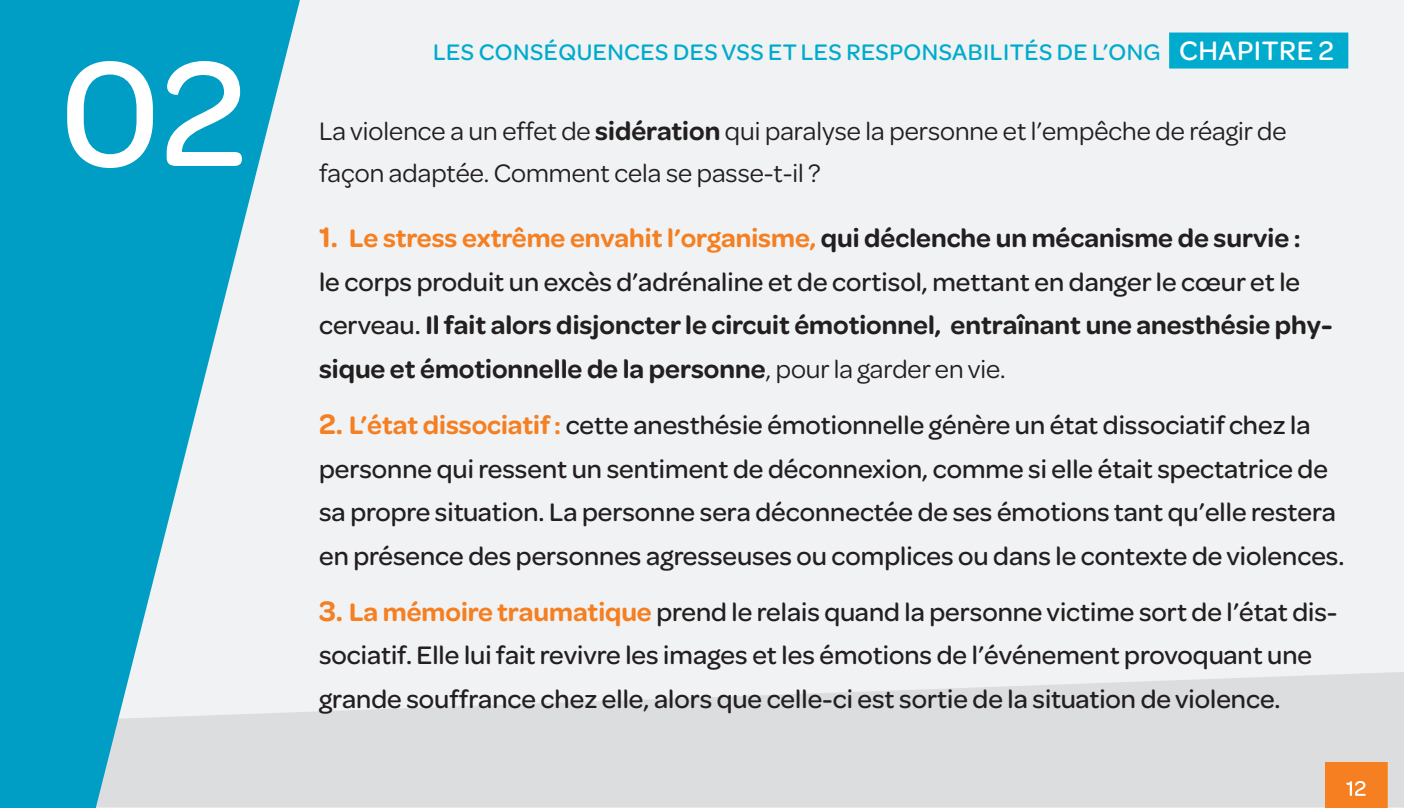
<style>
.page{position:relative;width:1404px;height:808px;background:#fff}
.page>*{position:absolute;margin:0;border:0;box-sizing:border-box;transform-origin:0 0}
.t1{font:500 159px "Omnes";color:#fff}
.t2{font:500 27px/43.5px "Omnes";color:#231f20}
.t3{font:600 27px/43.5px "Omnes";color:#231f20}
.TEXTE_COURANT_NOIR{font:27px/42px "Omnes";color:#231f20}
.t4{font:500 24px "Omnes";letter-spacing:.02em;color:#00abcd}
.t5{font:500 22.5px "Omnes";color:#fff}
.s1{font-size:28.5px;color:#fff}
.s2{font-weight:600}
.s3{font-size:30px;color:#f57f21}
.s4{color:#f57f21}
.s5{font-weight:500}
.s6{font-weight:400}
.s7{font-weight:600;font-size:30px;color:#f57f21}
.s8{font-weight:600;color:#f57f21}
</style>
<div class="page">
<div style="left:11px;top:1px;width:1392px;height:806px;background:#f0f2f3"></div>
<svg style="left:302px;top:672px;width:1101px;height:136px;fill:#dbddde"></svg>
<div style="left:1324px;top:762px;width:62px;height:46px;background:#f57f21"></div>
<svg style="left:0;top:0;width:302px;height:808px;fill:#009dc5"></svg>
<div style="left:1168px;top:33px;width:180px;height:36px;background:#00abcd"></div>
<h1 class="t1" style="left:60px;top:5px;width:188px">02</h1>
<p class="t4" style="left:433px;top:35px;width:902px">LES CONSÉQUENCES DES VSS ET LES RESPONSABILITÉS DE L’ONG <span class="s1">CHAPITRE 2</span></p>
<p class="TEXTE_COURANT_NOIR" style="left:319px;top:109px;width:968px">La violence a un effet de <span class="s2">sidération</span> qui paralyse la personne et l’empêche de réagir de façon adaptée. Comment cela se passe-t-il ?</p>
<p class="t3" style="left:319px;top:215px;width:1014px"><span class="s3">1.</span> <span class="s4">Le stress extrême envahit l’organisme,</span> qui déclenche un mécanisme de survie :<br><span class="s5">le corps produit un excès d’adrénaline et de cortisol, mettant en danger le cœur et le cerveau.</span> Il fait alors disjoncter le circuit émotionnel, entraînant une anesthésie phy&shy;sique et émotionnelle de la personne<span class="s6">, pour la garder en vie.</span></p>
<p class="t2" style="left:319px;top:402px;width:1026px"><span class="s7">2.</span> <span class="s8">L’état dissociatif :</span> cette anesthésie émotionnelle génère un état dissociatif chez la personne qui ressent un sentiment de déconnexion, comme si elle était spectatrice de sa propre situation. La personne sera déconnectée de ses émotions tant qu’elle restera en présence des personnes agresseuses ou complices ou dans le contexte de violences.</p>
<p class="t2" style="left:319px;top:588px;width:1019px"><span class="s7">3.</span> <span class="s8">La mémoire traumatique</span> prend le relais quand la personne victime sort de l’état dis&shy;sociatif. Elle lui fait revivre les images et les émotions de l’événement provoquant une grande souffrance chez elle, alors que celle-ci est sortie de la situation de violence.</p>
<p class="t5" style="left:1345px;top:773px;width:22px">12</p>
</div>
